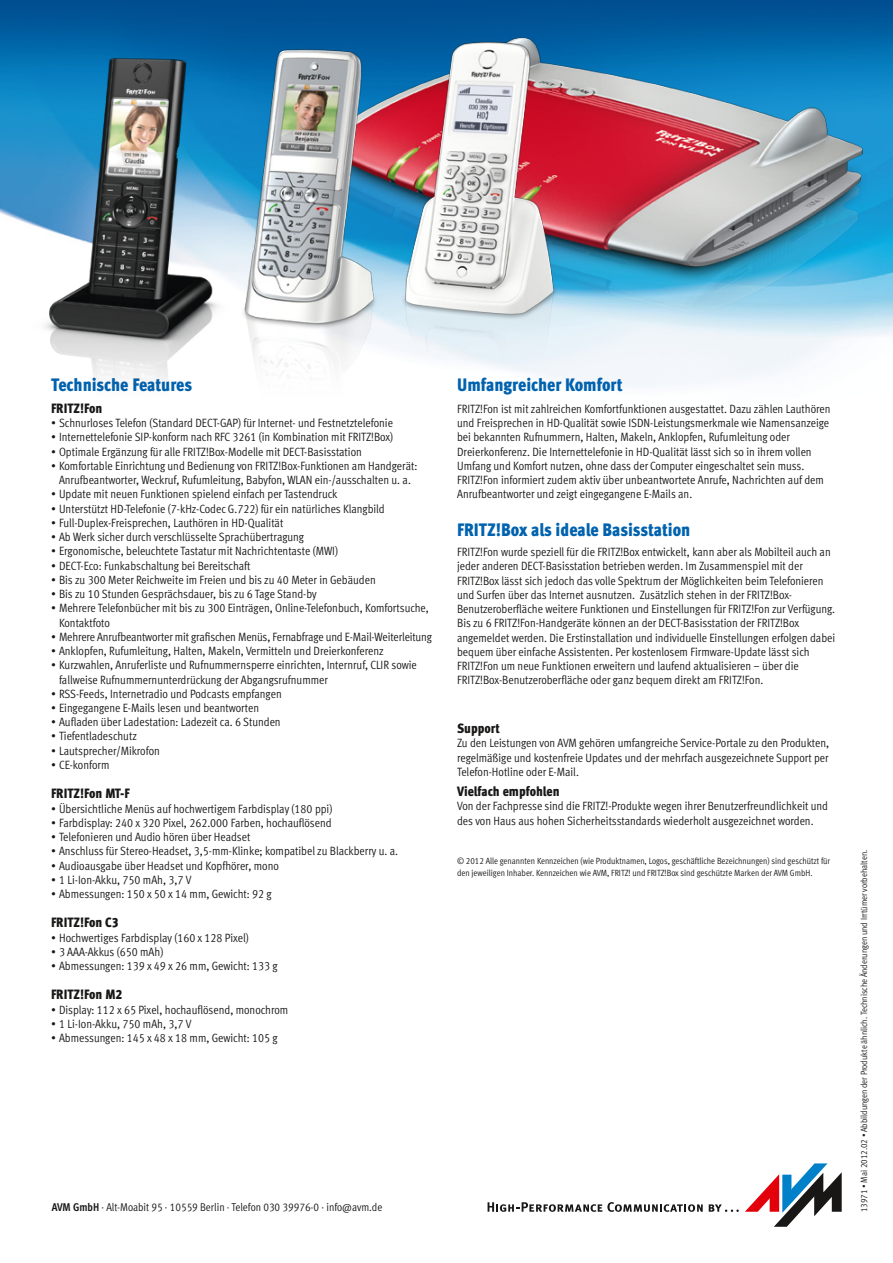
<style>
.page{position:relative;width:893px;height:1263px;background:#fff}
.page>*{position:absolute;margin:0;border:0;box-sizing:border-box;transform-origin:0 0}
.t1{font:900 18px "AVM Meta OT Cond";color:#0062ae}
.t2{font:900 13.5px "AVM Meta OT Cond";color:#181716}
.t3{font:12px/14.2px "AVM Meta OT Cond";color:#181716}
.t4{font:11.25px "AVM Meta OT Cond";color:#181716}
.t5{font:9px/11.2px "AVM Meta OT Cond";color:#181716}
.s1{font-weight:700}
</style>
<div class="page">
<svg style="left:745px;top:1163px;width:97px;height:64px"></svg>
<svg style="left:488px;top:1202px;width:215px;height:10px"></svg>
<svg style="left:709px;top:1204px;width:30px;height:8px"></svg>
<img style="left:607px;top:0;width:286px;height:386px">
<img style="left:0;top:26px;width:145px;height:356px">
<img style="left:145px;top:0;width:214px;height:382px">
<img style="left:359px;top:0;width:248px;height:385px">
<h1 class="t1" style="left:51px;top:373px;width:143px">Technische Features</h1>
<p class="t2" style="left:51px;top:399px;width:53px">FRITZ!Fon</p>
<p class="t3" style="left:51px;top:416px;width:343px">• Schnurloses Telefon (Standard DECT-GAP) für Internet- und Festnetztelefonie</p>
<p class="t3" style="left:51px;top:430px;width:344px">• Internettelefonie SIP-konform nach RFC 3261 (in Kombination mit FRITZ!Box)</p>
<p class="t3" style="left:51px;top:444px;width:312px">• Optimale Ergänzung für alle FRITZ!Box-Modelle mit DECT-Basisstation</p>
<p class="t3" style="left:51px;top:458px;width:368px;text-align:center">• Komfortable Einrichtung und Bedienung von FRITZ!Box-Funktionen am Handgerät:<br>Anrufbeantworter, Weckruf, Rufumleitung, Babyfon, WLAN ein-/ausschalten u. a.</p>
<p class="t3" style="left:51px;top:487px;width:288px">• Update mit neuen Funktionen spielend einfach per Tastendruck</p>
<p class="t3" style="left:51px;top:501px;width:335px">• Unterstützt HD-Telefonie (7-kHz-Codec G.722) für ein natürliches Klangbild</p>
<p class="t3" style="left:51px;top:515px;width:234px">• Full-Duplex-Freisprechen, Lauthören in HD-Qualität</p>
<p class="t3" style="left:51px;top:530px;width:254px">• Ab Werk sicher durch verschlüsselte Sprachübertragung</p>
<p class="t3" style="left:51px;top:544px;width:288px">• Ergonomische, beleuchtete Tastatur mit Nachrichtentaste (MWI)</p>
<p class="t3" style="left:51px;top:558px;width:201px">• DECT-Eco: Funkabschaltung bei Bereitschaft</p>
<p class="t3" style="left:51px;top:572px;width:326px">• Bis zu 300 Meter Reichweite im Freien und bis zu 40 Meter in Gebäuden</p>
<p class="t3" style="left:51px;top:587px;width:267px">• Bis zu 10 Stunden Gesprächsdauer, bis zu 6 Tage Stand-by</p>
<p class="t3" style="left:59px;top:601px;width:371px;text-indent:-8px">• Mehrere Telefonbücher mit bis zu 300 Einträgen, Online-Telefonbuch, Komfortsuche,<br>Kontaktfoto</p>
<p class="t3" style="left:51px;top:629px;width:382px">• Mehrere Anrufbeantworter mit grafischen Menüs, Fernabfrage und E-Mail-Weiterleitung</p>
<p class="t3" style="left:51px;top:644px;width:334px">• Anklopfen, Rufumleitung, Halten, Makeln, Vermitteln und Dreierkonferenz</p>
<p class="t3" style="left:59px;top:658px;width:359px;text-indent:-8px">• Kurzwahlen, Anruferliste und Rufnummernsperre einrichten, Internruf, CLIR sowie fallweise Rufnummernunterdrückung der Abgangsrufnummer</p>
<p class="t3" style="left:51px;top:686px;width:232px">• RSS-Feeds, Internetradio und Podcasts empfangen</p>
<p class="t3" style="left:51px;top:701px;width:210px">• Eingegangene E-Mails lesen und beantworten</p>
<p class="t3" style="left:51px;top:715px;width:231px">• Aufladen über Ladestation: Ladezeit ca. 6 Stunden</p>
<p class="t3" style="left:51px;top:729px;width:87px">• Tiefentladeschutz</p>
<p class="t3" style="left:51px;top:743px;width:110px">• Lautsprecher/Mikrofon</p>
<p class="t3" style="left:51px;top:758px;width:60px">• CE-konform</p>
<p class="t2" style="left:51px;top:785px;width:80px">FRITZ!Fon MT-F</p>
<p class="t3" style="left:51px;top:801px;width:283px">• Übersichtliche Menüs auf hochwertigem Farbdisplay (180 ppi)</p>
<p class="t3" style="left:51px;top:815px;width:282px">• Farbdisplay: 240 x 320 Pixel, 262.000 Farben, hochauflösend</p>
<p class="t3" style="left:51px;top:830px;width:201px">• Telefonieren und Audio hören über Headset</p>
<p class="t3" style="left:51px;top:844px;width:349px">• Anschluss für Stereo-Headset, 3,5-mm-Klinke; kompatibel zu Blackberry u. a.</p>
<p class="t3" style="left:51px;top:858px;width:229px">• Audioausgabe über Headset und Kopfhörer, mono</p>
<p class="t3" style="left:51px;top:872px;width:142px">• 1 Li-Ion-Akku, 750 mAh, 3,7 V</p>
<p class="t3" style="left:51px;top:887px;width:222px">• Abmessungen: 150 x 50 x 14 mm, Gewicht: 92 g</p>
<p class="t2" style="left:51px;top:914px;width:69px">FRITZ!Fon C3</p>
<p class="t3" style="left:51px;top:930px;width:199px">• Hochwertiges Farbdisplay (160 x 128 Pixel)</p>
<p class="t3" style="left:51px;top:944px;width:114px">• 3 AAA-Akkus (650 mAh)</p>
<p class="t3" style="left:51px;top:959px;width:228px">• Abmessungen: 139 x 49 x 26 mm, Gewicht: 133 g</p>
<p class="t2" style="left:51px;top:986px;width:73px">FRITZ!Fon M2</p>
<p class="t3" style="left:51px;top:1002px;width:239px">• Display: 112 x 65 Pixel, hochauflösend, monochrom</p>
<p class="t3" style="left:51px;top:1016px;width:142px">• 1 Li-Ion-Akku, 750 mAh, 3,7 V</p>
<p class="t3" style="left:51px;top:1031px;width:228px">• Abmessungen: 145 x 48 x 18 mm, Gewicht: 105 g</p>
<p class="t4" style="left:52px;top:1201px;width:332px"><span class="s1">AVM GmbH</span> · Alt-Moabit 95 · 10559 Berlin · Telefon 030 39976-0 · info@avm.de</p>
<h1 class="t1" style="left:457px;top:373px;width:167px">Umfangreicher Komfort</h1>
<p class="t3" style="left:457px;top:401px;width:375px">FRITZ!Fon ist mit zahlreichen Komfortfunktionen ausgestattet. Dazu zählen Lauthören und Freisprechen in HD-Qualität sowie ISDN-Leistungsmerkmale wie Namensanzeige bei bekannten Rufnummern, Halten, Makeln, Anklopfen, Rufumleitung oder Dreierkonferenz. Die Internettelefonie in HD-Qualität lässt sich so in ihrem vollen Umfang und Komfort nutzen, ohne dass der Computer eingeschaltet sein muss.<br>FRITZ!Fon informiert zudem aktiv über unbeantwortete Anrufe, Nachrichten auf dem Anrufbeantworter und zeigt eingegangene E-Mails an.</p>
<h1 class="t1" style="left:457px;top:518px;width:235px">FRITZ!Box als ideale Basisstation</h1>
<p class="t3" style="left:457px;top:545px;width:380px">FRITZ!Fon wurde speziell für die FRITZ!Box entwickelt, kann aber als Mobilteil auch an jeder anderen DECT-Basisstation betrieben werden. Im Zusammenspiel mit der FRITZ!Box lässt sich jedoch das volle Spektrum der Möglichkeiten beim Telefonieren und Surfen über das Internet ausnutzen. Zusätzlich stehen in der FRITZ!Box-Benutzeroberfläche weitere Funktionen und Einstellungen für FRITZ!Fon zur Verfügung.<br>Bis zu 6 FRITZ!Fon-Handgeräte können an der DECT-Basisstation der FRITZ!Box angemeldet werden. Die Erstinstallation und individuelle Einstellungen erfolgen dabei bequem über einfache Assistenten. Per kostenlosem Firmware-Update lässt sich FRITZ!Fon um neue Funktionen erweitern und laufend aktualisieren – über die FRITZ!Box-Benutzeroberfläche oder ganz bequem direkt am FRITZ!Fon.</p>
<p class="t2" style="left:457px;top:720px;width:44px">Support</p>
<p class="t3" style="left:457px;top:736px;width:374px;text-align:justify">Zu den Leistungen von AVM gehören umfangreiche Service-Portale zu den Produkten, regelmäßige und kostenfreie Updates und der mehrfach ausgezeichnete Support per Telefon-Hotline oder E-Mail.</p>
<p class="t2" style="left:457px;top:783px;width:104px">Vielfach empfohlen</p>
<p class="t3" style="left:457px;top:799px;width:372px">Von der Fachpresse sind die FRITZ!-Produkte wegen ihrer Benutzerfreundlichkeit und des von Haus aus hohen Sicherheitsstandards wiederholt ausgezeichnet worden.</p>
<p class="t5" style="left:457px;top:855px;width:375px">© 2012 Alle genannten Kennzeichen (wie Produktnamen, Logos, geschäftliche Bezeichnungen) sind geschützt für den jeweiligen Inhaber. Kennzeichen wie AVM, FRITZ! und FRITZ!Box sind geschützte Marken der AVM GmbH.</p>
<p class="t5" style="left:858px;top:1212px;width:364px;rotate:-90deg">13971 • Mai 2012.02 • Abbildungen der Produkte ähnlich. Technische Änderungen und Irrtümer vorbehalten.</p>
</div>
